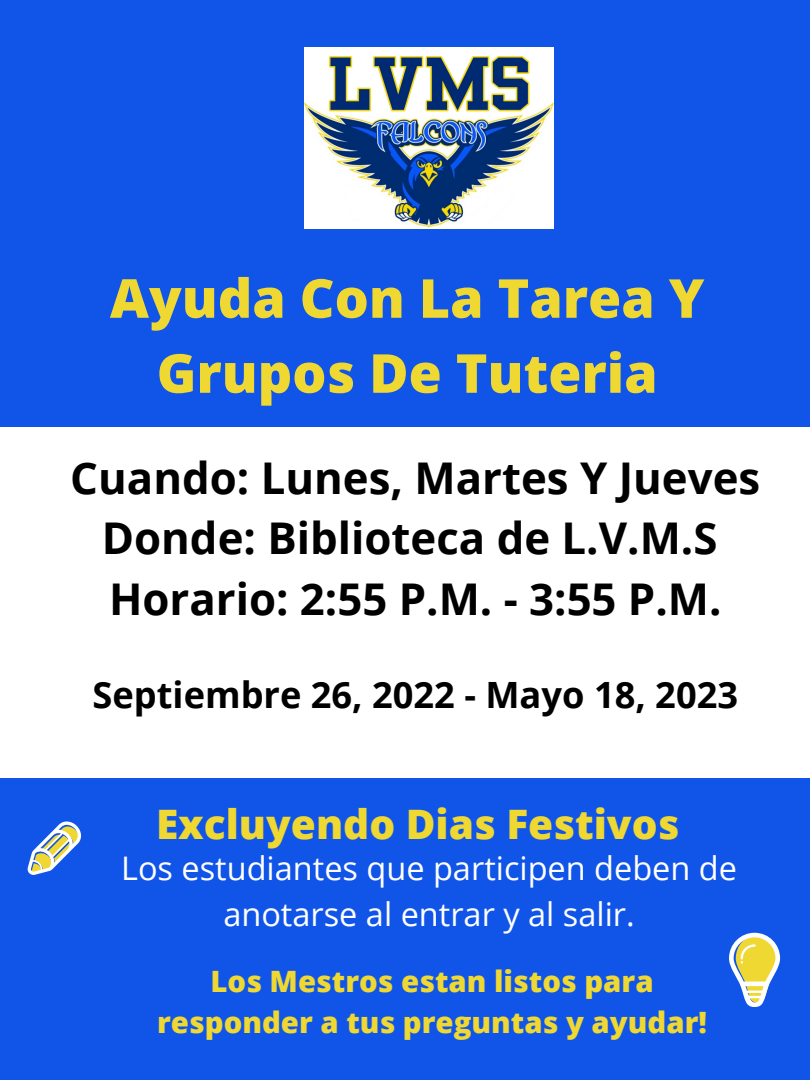
<style>
.page{position:relative;width:810px;height:1080px;background:#fff}
.page>*{position:absolute;margin:0;border:0;box-sizing:border-box;transform-origin:0 0}
.t1{font:800 53.75px/75px "Open Sans";color:#efd831;text-align:center}
.t2{font:700 43.75px/60.9px "Open Sans";color:#000;text-align:center}
.t3{font:800 40.62px "Open Sans";color:#efd831}
.t4{font:700 36.25px "Open Sans";color:#000}
.t5{font:32.5px/45.5px "Open Sans";color:#fff;text-align:center}
.t6{font:800 29.38px/40.8px "Open Sans";color:#efd831;text-align:center}
</style>
<div class="page">
<div style="left:0;top:779px;width:810px;height:301px;background:#1155e8"></div>
<svg style="left:28px;top:822px;width:53px;height:53px"></svg>
<svg style="left:729px;top:933px;width:51px;height:74px"></svg>
<div style="left:0;top:0;width:810px;height:427px;background:#1155e8"></div>
<img style="left:305px;top:48px;width:248px;height:180px">
<p class="t1" style="left:110px;top:259px;width:596px">Ayuda Con La Tarea Y<br>Grupos De Tuteria</p>
<p class="t2" style="left:70px;top:446px;width:691px">Cuando: Lunes, Martes Y Jueves<br>Donde: Biblioteca de L.V.M.S<br>Horario: 2:55 P.M. - 3:55 P.M.</p>
<p class="t4" style="left:93px;top:669px;width:647px">Septiembre 26, 2022 - Mayo 18, 2023</p>
<p class="t3" style="left:156px;top:796px;width:525px">Excluyendo Dias Festivos</p>
<p class="t5" style="left:121px;top:845px;width:617px">Los estudiantes que participen deben de anotarse al entrar y al salir.</p>
<p class="t6" style="left:157px;top:961px;width:551px">Los Mestros estan listos para responder a tus preguntas y ayudar!</p>
</div>
